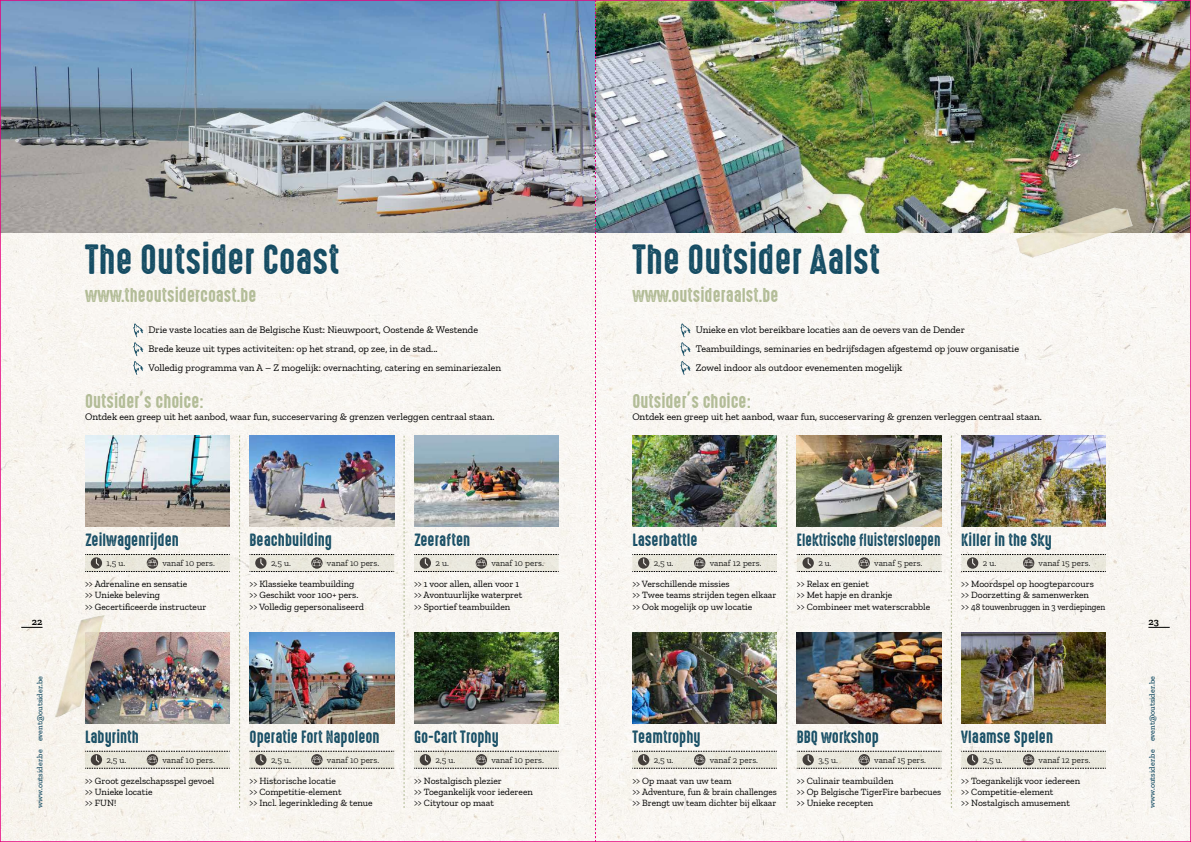
<style>
.page{position:relative;width:1191px;height:842px;background:#fff}
.page>*{position:absolute;margin:0;border:0;box-sizing:border-box;transform-origin:0 0}
.t1{font:38px "High Voltage Rough";color:#154c63}
.t2{font:18px "High Voltage Rough";color:#b1bb95}
.t3{font:16px "High Voltage Rough";color:#154c63}
.t4{font:16px "High Voltage Rough";color:#154c63;scale:.92 1}
.t5{font:10px/18.8px "Zilla Slab";color:#000}
.t6{font:600 10px "Zilla Slab";color:#000}
.t7{font:9.5px/11.4px "Zilla Slab";color:#000}
.t8{font:300 9px "Zilla Slab";color:#000}
.t9{font:500 8px "Zilla Slab";color:#154c63}
</style>
<div class="page">
<div style="left:2px;top:232px;width:1187px;height:608px;background:#f9f6f1"></div>
<img style="left:85px;top:436px;width:145px;height:91px">
<img style="left:632px;top:436px;width:145px;height:91px">
<img style="left:85px;top:632px;width:145px;height:92px">
<img style="left:414px;top:436px;width:144px;height:91px">
<img style="left:414px;top:632px;width:144px;height:92px">
<img style="left:961px;top:632px;width:145px;height:92px">
<img style="left:632px;top:632px;width:145px;height:92px">
<img style="left:249px;top:436px;width:145px;height:91px">
<img style="left:797px;top:436px;width:144px;height:91px">
<img style="left:961px;top:436px;width:145px;height:91px">
<img style="left:249px;top:632px;width:145px;height:92px">
<img style="left:797px;top:632px;width:144px;height:92px">
<svg style="left:239px;top:436px;width:1px;height:372px"></svg>
<svg style="left:786px;top:436px;width:1px;height:372px"></svg>
<svg style="left:404px;top:436px;width:1px;height:372px"></svg>
<svg style="left:951px;top:436px;width:1px;height:372px"></svg>
<img style="left:2px;top:2px;width:1187px;height:230px">
<svg style="left:85px;top:554px;width:145px;height:18px;background:#cfcdc2"></svg>
<svg style="left:632px;top:554px;width:145px;height:18px;background:#cfcdc3"></svg>
<svg style="left:85px;top:751px;width:145px;height:18px;background:#d0cec3"></svg>
<svg style="left:632px;top:751px;width:145px;height:18px;background:#d1cfc6"></svg>
<svg style="left:414px;top:554px;width:145px;height:18px;background:#cfcdc3"></svg>
<svg style="left:961px;top:554px;width:145px;height:18px;background:#cfcdc4"></svg>
<svg style="left:414px;top:751px;width:145px;height:18px;background:#d1cfc5"></svg>
<svg style="left:961px;top:751px;width:145px;height:18px;background:#d1cfc5"></svg>
<svg style="left:249px;top:554px;width:145px;height:18px;background:#cfcdc3"></svg>
<svg style="left:797px;top:554px;width:144px;height:18px;background:#cfcdc4"></svg>
<svg style="left:249px;top:751px;width:145px;height:18px;background:#d0cec4"></svg>
<svg style="left:797px;top:751px;width:144px;height:18px;background:#d1cfc6"></svg>
<svg style="left:133px;top:323px;width:10px;height:52px"></svg>
<svg style="left:680px;top:323px;width:11px;height:52px"></svg>
<img style="left:1049px;top:209px;width:59px;height:19px">
<img style="left:82px;top:615px;width:21px;height:5px">
<svg style="left:21px;top:627px;width:22px;height:1px"></svg>
<svg style="left:1148px;top:627px;width:21px;height:1px"></svg>
<svg style="left:595px;top:0;width:1px;height:842px"></svg>
<h1 class="t1" style="left:85px;top:239px;width:256px">The Outsider Coast</h1>
<h2 class="t2" style="left:85px;top:285px;width:173px">www.theoutsidercoast.be</h2>
<h1 class="t1" style="left:632px;top:239px;width:249px">The Outsider Aalst</h1>
<h2 class="t2" style="left:632px;top:285px;width:148px">www.outsideraalst.be</h2>
<p class="t5" style="left:148px;top:321px;width:354px">Drie vaste locaties aan de Belgische Kust: Nieuwpoort, Oostende &amp; Westende<br>Brede keuze uit types activiteiten: op het strand, op zee, in de stad...<br>Volledig programma van A – Z mogelijk: overnachting, catering en seminariezalen</p>
<p class="t5" style="left:696px;top:321px;width:325px">Unieke en vlot bereikbare locaties aan de oevers van de Dender<br>Teambuildings, seminaries en bedrijfsdagen afgestemd op jouw organisatie<br>Zowel indoor als outdoor evenementen mogelijk</p>
<h2 class="t2" style="left:85px;top:392px;width:120px">Outsider’s choice:</h2>
<p class="t5" style="left:85px;top:408px;width:411px">Ontdek een greep uit het aanbod, waar fun, succeservaring &amp; grenzen verleggen centraal staan.</p>
<h2 class="t2" style="left:632px;top:392px;width:120px">Outsider’s choice:</h2>
<p class="t5" style="left:632px;top:408px;width:411px">Ontdek een greep uit het aanbod, waar fun, succeservaring &amp; grenzen verleggen centraal staan.</p>
<h3 class="t3" style="left:249px;top:531px;width:84px">Beachbuilding</h3>
<h3 class="t4" style="left:797px;top:531px;width:158px">Elektrische fluistersloepen</h3>
<h3 class="t3" style="left:85px;top:531px;width:95px">Zeilwagenrijden</h3>
<h3 class="t3" style="left:632px;top:531px;width:67px">Laserbattle</h3>
<h3 class="t3" style="left:414px;top:531px;width:58px">Zeeraften</h3>
<h3 class="t3" style="left:961px;top:531px;width:92px">Killer in the Sky</h3>
<p class="t8" style="left:107px;top:558px;width:20px">1,5 u.</p>
<p class="t8" style="left:162px;top:558px;width:54px">vanaf 10 pers.</p>
<p class="t8" style="left:654px;top:558px;width:21px">2,5 u.</p>
<p class="t8" style="left:709px;top:558px;width:53px">vanaf 12 pers.</p>
<p class="t8" style="left:271px;top:558px;width:21px">2,5 u.</p>
<p class="t8" style="left:327px;top:558px;width:54px">vanaf 10 pers.</p>
<p class="t8" style="left:818px;top:558px;width:15px">2 u.</p>
<p class="t8" style="left:874px;top:558px;width:50px">vanaf 5 pers.</p>
<p class="t8" style="left:435px;top:558px;width:15px">2 u.</p>
<p class="t8" style="left:491px;top:558px;width:54px">vanaf 10 pers.</p>
<p class="t8" style="left:982px;top:558px;width:15px">2 u.</p>
<p class="t8" style="left:1038px;top:558px;width:53px">vanaf 15 pers.</p>
<p class="t7" style="left:249px;top:578px;width:116px">&gt;&gt; Klassieke teambuilding &gt;&gt; Geschikt voor 100+ pers. &gt;&gt; Volledig gepersonaliseerd</p>
<p class="t7" style="left:797px;top:578px;width:135px">&gt;&gt; Relax en geniet<br>&gt;&gt; Met hapje en drankje<br>&gt;&gt; Combineer met waterscrabble</p>
<p class="t7" style="left:85px;top:578px;width:123px">&gt;&gt; Adrenaline en sensatie<br>&gt;&gt; Unieke beleving<br>&gt;&gt; Gecertificeerde instructeur</p>
<p class="t7" style="left:632px;top:578px;width:145px">&gt;&gt; Verschillende missies<br>&gt;&gt; Twee teams strijden tegen elkaar &gt;&gt; Ook mogelijk op uw locatie</p>
<p class="t7" style="left:414px;top:578px;width:110px">&gt;&gt; 1 voor allen, allen voor 1 &gt;&gt; Avontuurlijke waterpret &gt;&gt; Sportief teambuilden</p>
<p class="t7" style="left:961px;top:578px;width:146px">&gt;&gt; Moordspel op hoogteparcours<br>&gt;&gt; Doorzetting &amp; samenwerken<br>&gt;&gt; 48 touwenbruggen in 3 verdiepingen</p>
<p class="t6" style="left:32px;top:616px;width:12px">22</p>
<p class="t6" style="left:1148px;top:616px;width:12px">23</p>
<p class="t9" style="left:35px;top:808px;width:133px;rotate:-90deg">www.outsider.be event@outsider.be</p>
<h3 class="t3" style="left:85px;top:728px;width:55px">Labyrinth</h3>
<h3 class="t3" style="left:632px;top:728px;width:70px">Teamtrophy</h3>
<h3 class="t3" style="left:249px;top:728px;width:132px">Operatie Fort Napoleon</h3>
<h3 class="t3" style="left:797px;top:728px;width:83px">BBQ workshop</h3>
<h3 class="t3" style="left:414px;top:728px;width:86px">Go-Cart Trophy</h3>
<h3 class="t3" style="left:961px;top:728px;width:93px">Vlaamse Spelen</h3>
<p class="t8" style="left:107px;top:755px;width:21px">2,5 u.</p>
<p class="t8" style="left:162px;top:755px;width:54px">vanaf 10 pers.</p>
<p class="t8" style="left:654px;top:755px;width:21px">2,5 u.</p>
<p class="t8" style="left:709px;top:755px;width:50px">vanaf 2 pers.</p>
<p class="t8" style="left:271px;top:755px;width:21px">2,5 u.</p>
<p class="t8" style="left:327px;top:755px;width:54px">vanaf 10 pers.</p>
<p class="t8" style="left:818px;top:755px;width:21px">3,5 u.</p>
<p class="t8" style="left:874px;top:755px;width:53px">vanaf 15 pers.</p>
<p class="t8" style="left:435px;top:755px;width:21px">2,5 u.</p>
<p class="t8" style="left:491px;top:755px;width:54px">vanaf 10 pers.</p>
<p class="t8" style="left:982px;top:755px;width:21px">2,5 u.</p>
<p class="t8" style="left:1038px;top:755px;width:53px">vanaf 12 pers.</p>
<p class="t7" style="left:414px;top:775px;width:120px">&gt;&gt; Nostalgisch plezier<br>&gt;&gt; Toegankelijk voor iedereen &gt;&gt; Citytour op maat</p>
<p class="t7" style="left:961px;top:775px;width:120px">&gt;&gt; Toegankelijk voor iedereen &gt;&gt; Competitie-element<br>&gt;&gt; Nostalgisch amusement</p>
<p class="t7" style="left:249px;top:775px;width:125px">&gt;&gt; Historische locatie<br>&gt;&gt; Competitie-element<br>&gt;&gt; Incl. legerinkleding &amp; tenue</p>
<p class="t7" style="left:797px;top:775px;width:146px">&gt;&gt; Culinair teambuilden<br>&gt;&gt; Op Belgische TigerFire barbecues &gt;&gt; Unieke recepten</p>
<p class="t7" style="left:85px;top:775px;width:131px">&gt;&gt; Groot gezelschapsspel gevoel &gt;&gt; Unieke locatie<br>&gt;&gt; FUN!</p>
<p class="t7" style="left:632px;top:775px;width:146px">&gt;&gt; Op maat van uw team<br>&gt;&gt; Adventure, fun &amp; brain challenges &gt;&gt; Brengt uw team dichter bij elkaar</p>
<p class="t9" style="left:1147px;top:808px;width:133px;rotate:-90deg">www.outsider.be event@outsider.be</p>
</div>
